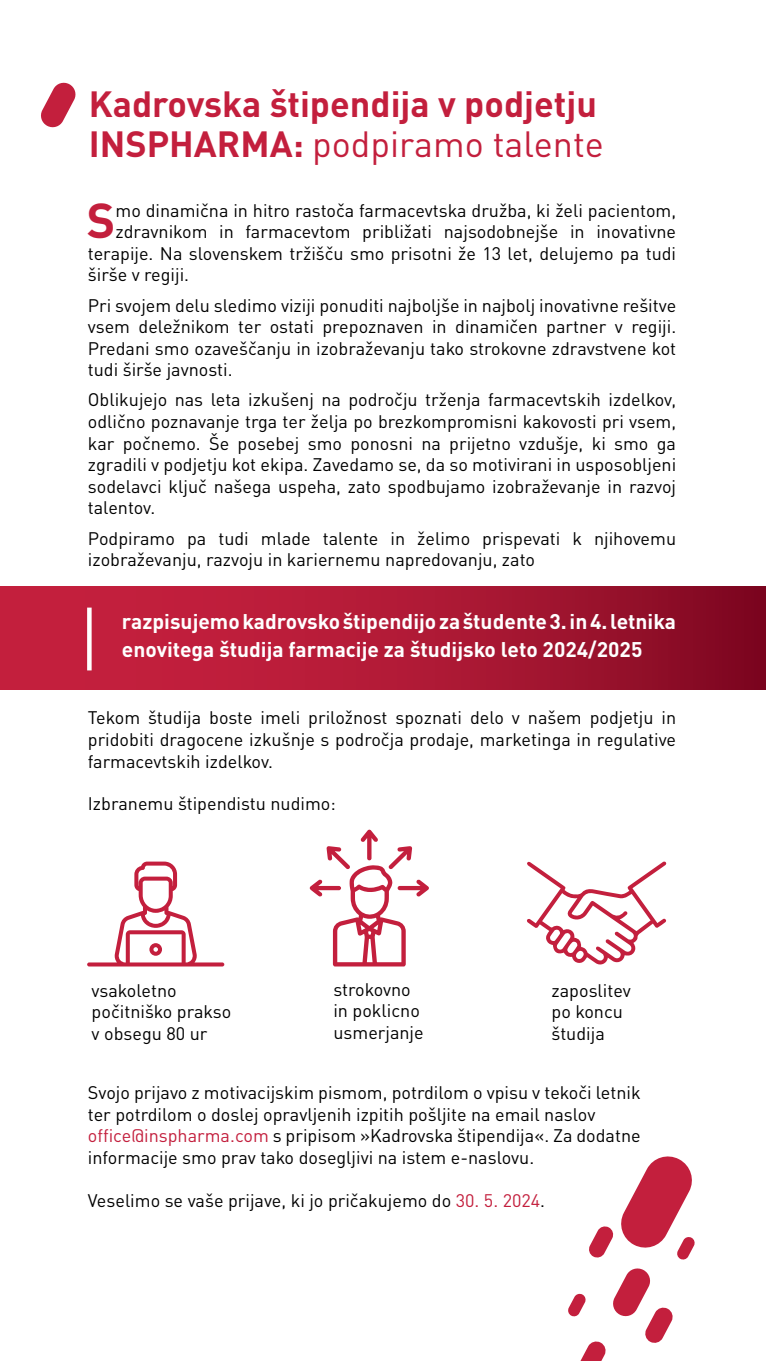
<style>
.page{position:relative;width:766px;height:1361px;background:#fff}
.page>*{position:absolute;margin:0;border:0;box-sizing:border-box;transform-origin:0 0}
.t1{font:700 48.3px "DIN Pro";color:#c31f3d}
.t2{font:700 36px/40.5px "DIN Pro";color:#c31f3d}
.t3{font:700 21px/28.5px "DIN Pro";color:#fff}
.t4{font:18px/21.6px "DIN Pro";color:#000}
.s1{font-weight:400}
.s2{color:#c31f3d}
</style>
<div class="page">
<svg style="left:589px;top:1156px;width:106px;height:104px"></svg>
<svg style="left:568px;top:1268px;width:105px;height:93px"></svg>
<div style="left:0;top:587px;width:765px;height:103px;background:linear-gradient(to right,#d02443,#880c25)"></div>
<svg style="left:41px;top:82px;width:35px;height:46px"></svg>
<div style="left:87px;top:607px;width:5px;height:63px;background:#fff"></div>
<svg style="left:87px;top:861px;width:137px;height:105px"></svg>
<svg style="left:527px;top:861px;width:139px;height:104px"></svg>
<svg style="left:310px;top:829px;width:119px;height:137px"></svg>
<h2 class="t2" style="left:89px;top:79px;width:516px">Kadrovska štipendija v podjetju<br>INSPHARMA: <span class="s1">podpiramo talente</span></h2>
<h1 class="t1" style="left:87px;top:180px;width:30px">S</h1>
<p class="t4" style="left:115px;top:197px;width:562px">mo dinamična in hitro rastoča farmacevtska družba, ki želi pacientom,</p>
<p class="t4" style="left:115px;top:219px;width:562px">zdravnikom in farmacevtom približati najsodobnejše in inovativne</p>
<p class="t4" style="left:88px;top:241px;width:589px">terapije. Na slovenskem tržišču smo prisotni že 13 let, delujemo pa tudi</p>
<p class="t4" style="left:88px;top:262px;width:103px">širše v regiji.</p>
<p class="t4" style="left:88px;top:292px;width:589px;text-align:justify">Pri svojem delu sledimo viziji ponuditi najboljše in najbolj inovativne rešitve vsem deležnikom ter ostati prepoznaven in dinamičen partner v regiji.<br>Predani smo ozaveščanju in izobraževanju tako strokovne zdravstvene kot tudi širše javnosti.</p>
<p class="t4" style="left:88px;top:387px;width:589px;text-align:justify">Oblikujejo nas leta izkušenj na področju trženja farmacevtskih izdelkov, odlično poznavanje trga ter želja po brezkompromisni kakovosti pri vsem, kar počnemo. Še posebej smo ponosni na prijetno vzdušje, ki smo ga zgradili v podjetju kot ekipa. Zavedamo se, da so motivirani in usposobljeni sodelavci ključ našega uspeha, zato spodbujamo izobraževanje in razvoj talentov.</p>
<p class="t4" style="left:88px;top:525px;width:589px">Podpiramo pa tudi mlade talente in želimo prispevati k njihovemu izobraževanju, razvoju in kariernemu napredovanju, zato</p>
<p class="t3" style="left:122px;top:604px;width:555px">razpisujemo kadrovsko štipendijo za študente 3. in 4. letnika enovitega študija farmacije za študijsko leto 2024/2025</p>
<p class="t4" style="left:88px;top:705px;width:589px;text-align:justify">Tekom študija boste imeli priložnost spoznati delo v našem podjetju in pridobiti dragocene izkušnje s področja prodaje, marketinga in regulative farmacevtskih izdelkov.</p>
<p class="t4" style="left:88px;top:791px;width:249px">Izbranemu štipendistu nudimo:</p>
<p class="t4" style="left:92px;top:978px;width:141px">vsakoletno počitniško prakso v obsegu 80 ur</p>
<p class="t4" style="left:333px;top:976px;width:92px">strokovno in poklicno usmerjanje</p>
<p class="t4" style="left:551px;top:977px;width:81px">zaposlitev po koncu študija</p>
<p class="t4" style="left:88px;top:1080px;width:554px">Svojo prijavo z motivacijskim pismom, potrdilom o vpisu v tekoči letnik ter potrdilom o doslej opravljenih izpitih pošljite na email naslov <span class="s2">office@inspharma.com</span> s pripisom »Kadrovska štipendija«. Za dodatne informacije smo prav tako dosegljivi na istem e-naslovu.</p>
<p class="t4" style="left:88px;top:1187px;width:458px">Veselimo se vaše prijave, ki jo pričakujemo do <span class="s2">30. 5. 2024</span>.</p>
</div>
